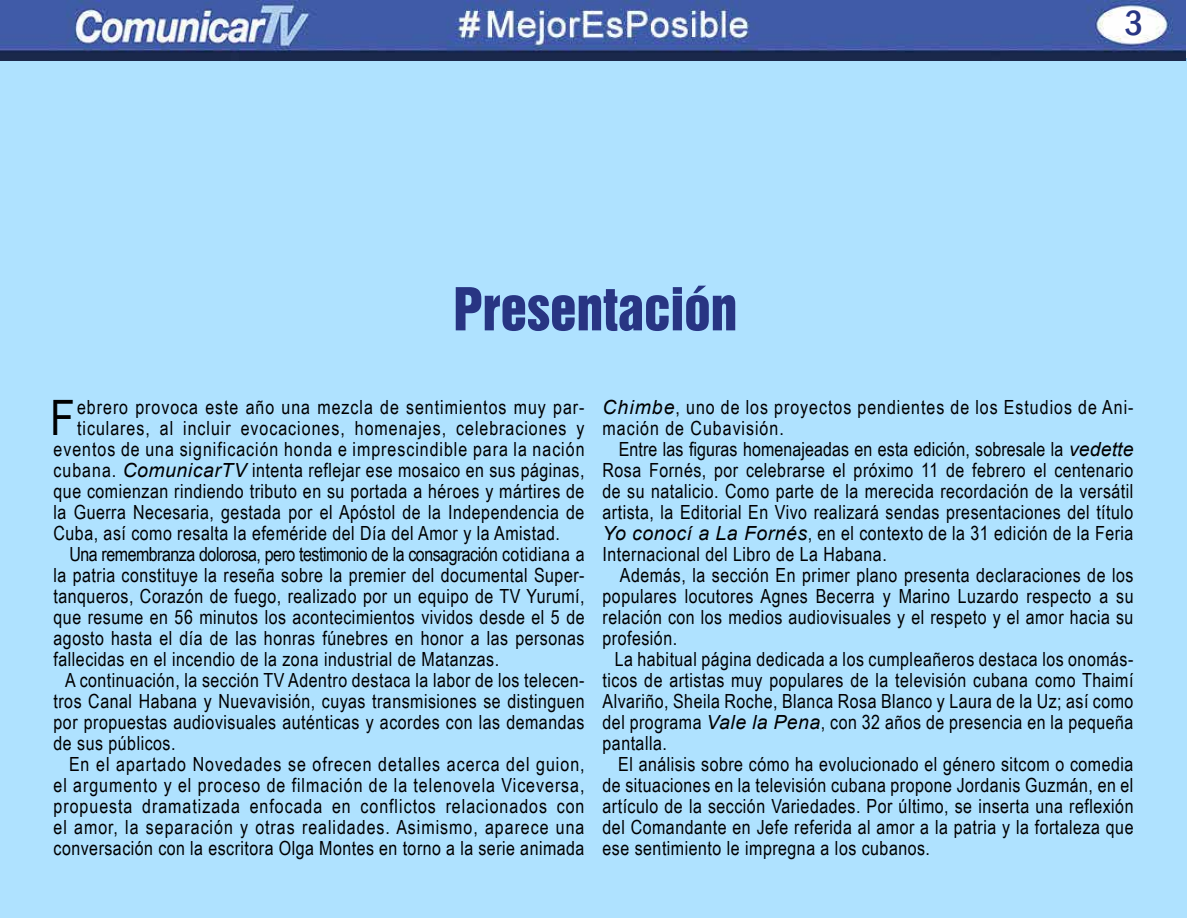
<style>
.page{position:relative;width:1188px;height:918px;background:#fff}
.page>*{position:absolute;margin:0;border:0;box-sizing:border-box;transform-origin:0 0}
.t1{font:54px "Swiss 921 BT Regular A";color:#283583}
.t2{font:48.9px "Arial Narrow";color:#000}
.t3{font:500 condensed 36px "Franklin Gothic";color:#283583}
.t4{font:19.5px/21px "Arial Narrow";letter-spacing:.025em;color:#000;text-align:justify}
.t5{font:19.5px/21px "Arial Narrow";letter-spacing:.05em;color:#000}
.t6{font:19.5px "Arial Narrow";letter-spacing:-.025em;color:#000}
.s1{font-family:"Arial";font-style:italic}
</style>
<div class="page">
<div style="left:0;top:0;width:1186px;height:918px;background:#afe2ff"></div>
<svg style="left:0;top:58px;width:1px;height:860px"></svg>
<h1 class="t1" style="left:453px;top:274px;width:286px">Presentación</h1>
<h3 class="t3" style="left:1125px;top:-1px;width:20px">3</h3>
<h2 class="t2" style="left:50px;top:382px;width:26px">F</h2>
<p class="t5" style="left:77px;top:396px;width:509px">ebrero provoca este año una mezcla de sentimientos muy par-</p>
<p class="t5" style="left:77px;top:417px;width:509px">ticulares, al incluir evocaciones, homenajes, celebraciones y</p>
<p class="t5" style="left:54px;top:438px;width:533px">eventos de una significación honda e imprescindible para la nación</p>
<p class="t4" style="left:54px;top:459px;width:532px">cubana. <span class="s1">ComunicarTV</span> intenta reflejar ese mosaico en sus páginas,</p>
<p class="t4" style="left:54px;top:480px;width:532px">que comienzan rindiendo tributo en su portada a héroes y mártires de</p>
<p class="t4" style="left:54px;top:501px;width:532px">la Guerra Necesaria, gestada por el Apóstol de la Independencia de</p>
<p class="t4" style="left:54px;top:522px;width:508px">Cuba, así como resalta la efeméride del Día del Amor y la Amistad.</p>
<p class="t6" style="left:69px;top:540px;width:517px">Una remembranza dolorosa, pero testimonio de la consagración cotidiana a</p>
<p class="t4" style="left:54px;top:564px;width:532px">la patria constituye la reseña sobre la premier del documental Super-</p>
<p class="t4" style="left:54px;top:585px;width:533px">tanqueros, Corazón de fuego, realizado por un equipo de TV Yurumí,</p>
<p class="t4" style="left:54px;top:606px;width:533px">que resume en 56 minutos los acontecimientos vividos desde el 5 de</p>
<p class="t4" style="left:54px;top:627px;width:533px">agosto hasta el día de las honras fúnebres en honor a las personas</p>
<p class="t4" style="left:54px;top:648px;width:447px">fallecidas en el incendio de la zona industrial de Matanzas.</p>
<p class="t4" style="left:65px;top:669px;width:521px">A continuación, la sección TV Adentro destaca la labor de los telecen-</p>
<p class="t4" style="left:54px;top:690px;width:533px">tros Canal Habana y Nuevavisión, cuyas transmisiones se distinguen</p>
<p class="t4" style="left:54px;top:711px;width:532px">por propuestas audiovisuales auténticas y acordes con las demandas</p>
<p class="t4" style="left:54px;top:732px;width:123px">de sus públicos.</p>
<p class="t5" style="left:69px;top:753px;width:517px">En el apartado Novedades se ofrecen detalles acerca del guion,</p>
<p class="t5" style="left:54px;top:774px;width:533px">el argumento y el proceso de filmación de la telenovela Viceversa,</p>
<p class="t5" style="left:54px;top:795px;width:532px">propuesta dramatizada enfocada en conflictos relacionados con</p>
<p class="t5" style="left:54px;top:816px;width:532px">el amor, la separación y otras realidades. Asimismo, aparece una</p>
<p class="t4" style="left:54px;top:837px;width:532px">conversación con la escritora Olga Montes en torno a la serie animada</p>
<p class="t5" style="left:603px;top:396px;width:532px"><span class="s1">Chimbe</span>, uno de los proyectos pendientes de los Estudios de Ani&shy;mación de Cubavisión.</p>
<p class="t4" style="left:603px;top:438px;width:532px;text-indent:16px">Entre las figuras homenajeadas en esta edición, sobresale la <span class="s1">vedette </span>Rosa Fornés, por celebrarse el próximo 11 de febrero el centenario de su natalicio. Como parte de la merecida recordación de la versátil artista, la Editorial En Vivo realizará sendas presentaciones del título <span class="s1">Yo conocí a La Fornés</span>, en el contexto de la 31 edición de la Feria Internacional del Libro de La Habana.</p>
<p class="t4" style="left:603px;top:564px;width:532px;text-indent:17px">Además, la sección En primer plano presenta declaraciones de los populares locutores Agnes Becerra y Marino Luzardo respecto a su relación con los medios audiovisuales y el respeto y el amor hacia su profesión.</p>
<p class="t4" style="left:603px;top:648px;width:532px;text-indent:12px">La habitual página dedicada a los cumpleañeros destaca los onomás&shy;ticos de artistas muy populares de la televisión cubana como Thaimí Alvariño, Sheila Roche, Blanca Rosa Blanco y Laura de la Uz; así como del programa <span class="s1">Vale la Pena</span>, con 32 años de presencia en la pequeña pantalla.</p>
<p class="t4" style="left:603px;top:753px;width:533px;text-indent:16px">El análisis sobre cómo ha evolucionado el género sitcom o comedia de situaciones en la televisión cubana propone Jordanis Guzmán, en el artículo de la sección Variedades. Por último, se inserta una reflexión del Comandante en Jefe referida al amor a la patria y la fortaleza que ese sentimiento le impregna a los cubanos.</p>
</div>
